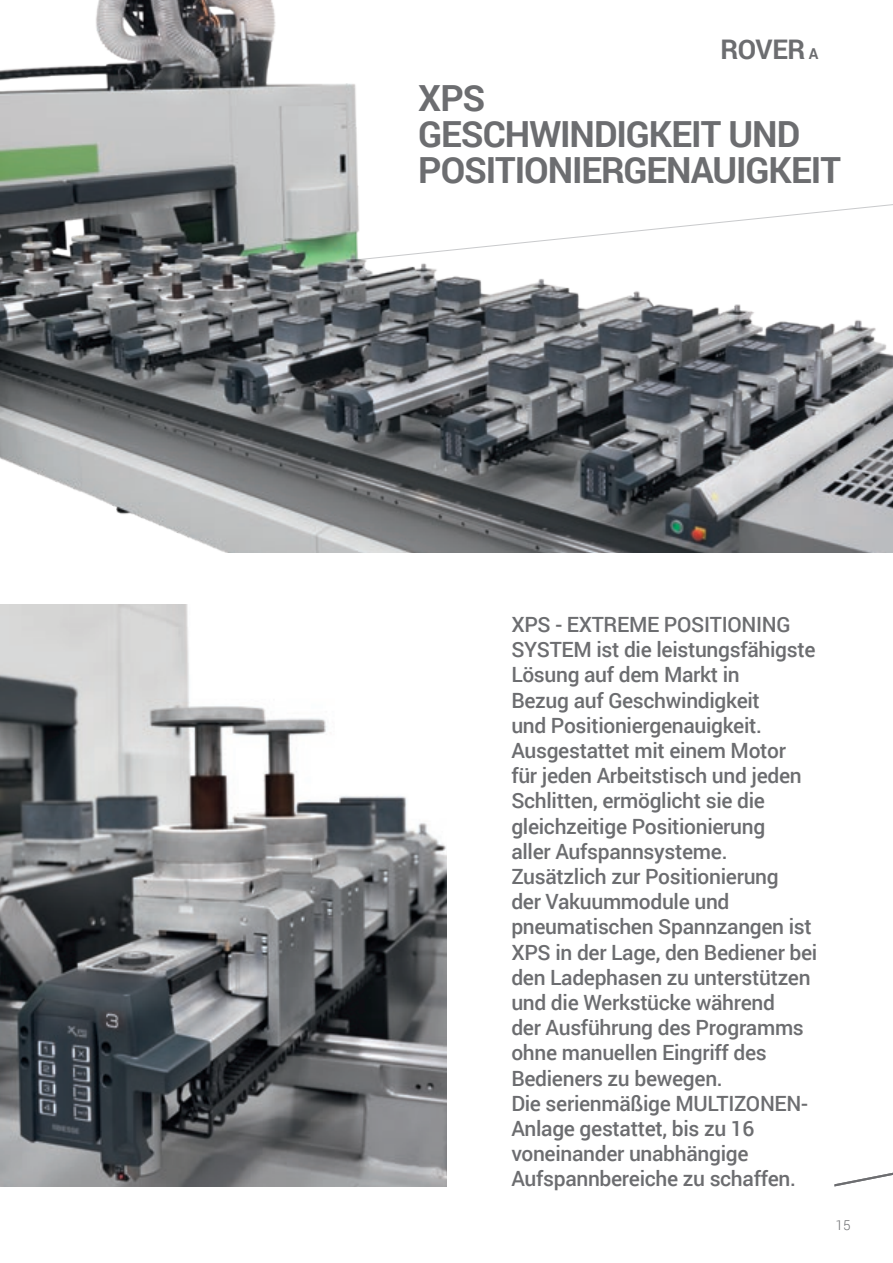
<style>
.page{position:relative;width:893px;height:1263px;background:#fff}
.page>*{position:absolute;margin:0;border:0;box-sizing:border-box;transform-origin:0 0}
.t1{font:700 36px/36px "Roboto";letter-spacing:-.03em;color:#6c6d70}
.t2{font:700 27px "Roboto";letter-spacing:-.015em;color:#6c6d70}
.t3{font:500 21px/25.2px "Roboto";letter-spacing:-.015em;color:#6c6d70}
.t4{font:300 13.5px "Roboto";color:#6c6d70}
.s1{font-size:15px}
</style>
<div class="page">
<svg style="left:834px;top:1172px;width:59px;height:14px"></svg>
<img style="left:0;top:605px;width:446px;height:581px">
<img style="left:0;top:0;width:893px;height:553px">
<p class="t2" style="left:721px;top:30px;width:99px">ROVER <span class="s1">A</span></p>
<p class="t1" style="left:418px;top:78px;width:424px">XPS<br>GESCHWINDIGKEIT UND<br>POSITIONIERGENAUIGKEIT</p>
<p class="t3" style="left:511px;top:611px;width:307px">XPS - EXTREME POSITIONING<br>SYSTEM ist die leistungsfähigste<br>Lösung auf dem Markt in<br>Bezug auf Geschwindigkeit<br>und Positioniergenauigkeit.<br>Ausgestattet mit einem Motor<br>für jeden Arbeitstisch und jeden<br>Schlitten, ermöglicht sie die gleichzeitige Positionierung<br>aller Aufspannsysteme.<br>Zusätzlich zur Positionierung<br>der Vakuummodule und pneumatischen Spannzangen ist<br>XPS in der Lage, den Bediener bei den Ladephasen zu unterstützen und die Werkstücke während<br>der Ausführung des Programms ohne manuellen Eingriff des<br>Bedieners zu bewegen.</p>
<p class="t3" style="left:511px;top:1090px;width:298px">Die serienmäßige MULTIZONEN-<br>Anlage gestattet, bis zu 16 voneinander unabhängige<br>Aufspannbereiche zu schaffen.</p>
<p class="t4" style="left:836px;top:1215px;width:16px">15</p>
</div>
